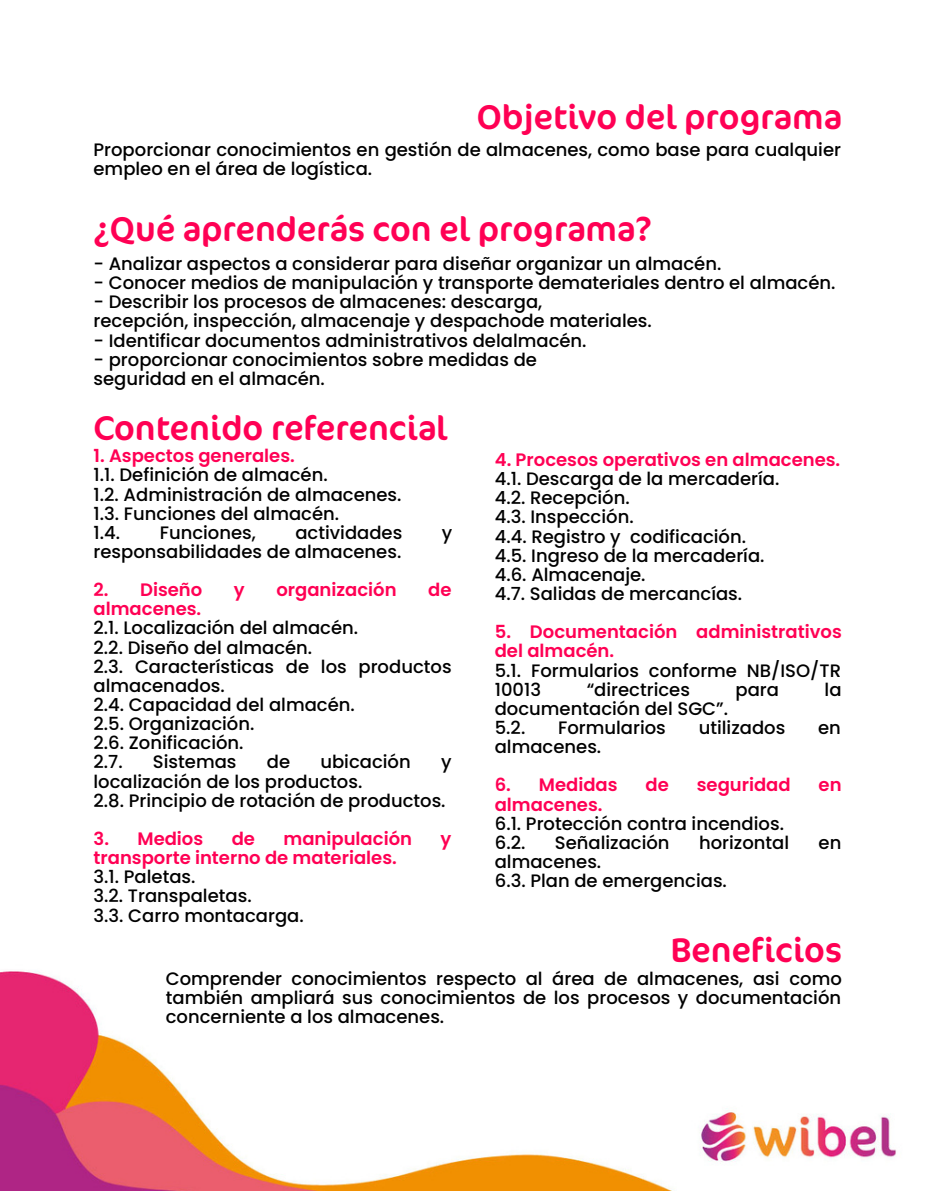
<style>
.page{position:relative;width:935px;height:1191px;background:#fff}
.page>*{position:absolute;margin:0;border:0;box-sizing:border-box;transform-origin:0 0}
.t1{font:34.5px "Cocon";color:#ff0054}
.t2{font:500 18px/19.2px "Poppins";color:#000}
.t3{font:600 18px/19.2px "Poppins";color:#ff0054}
</style>
<div class="page">
<img style="left:0;top:971px;width:896px;height:219px">
<p class="t1" style="left:477px;top:97px;width:367px">Objetivo del programa</p>
<p class="t2" style="left:94px;top:140px;width:749px">Proporcionar conocimientos en gestión de almacenes, como base para cualquier empleo en el área de logística.</p>
<p class="t1" style="left:94px;top:209px;width:560px">¿Qué aprenderás con el programa?</p>
<p class="t2" style="left:94px;top:254px;width:629px">- Analizar aspectos a considerar para diseñar organizar un almacén.</p>
<p class="t2" style="left:94px;top:273px;width:743px">- Conocer medios de manipulación y transporte demateriales dentro el almacén.</p>
<p class="t2" style="left:94px;top:292px;width:450px">- Describir los procesos de almacenes: descarga,</p>
<p class="t2" style="left:94px;top:311px;width:560px">recepción, inspección, almacenaje y despachode materiales.</p>
<p class="t2" style="left:94px;top:330px;width:495px">- Identificar documentos administrativos delalmacén.</p>
<p class="t2" style="left:94px;top:350px;width:445px">- proporcionar conocimientos sobre medidas de</p>
<p class="t2" style="left:94px;top:369px;width:233px">seguridad en el almacén.</p>
<p class="t1" style="left:94px;top:407px;width:355px">Contenido referencial</p>
<p class="t3" style="left:94px;top:446px;width:203px">1. Aspectos generales.</p>
<p class="t2" style="left:94px;top:465px;width:236px">1.1. Definición de almacén.</p>
<p class="t2" style="left:94px;top:484px;width:309px">1.2. Administración de almacenes.</p>
<p class="t2" style="left:94px;top:503px;width:247px">1.3. Funciones del almacén.</p>
<p class="t2" style="left:94px;top:523px;width:28px">1.4.</p>
<p class="t2" style="left:160px;top:523px;width:98px">Funciones,</p>
<p class="t2" style="left:295px;top:523px;width:108px">actividades</p>
<p class="t2" style="left:442px;top:523px;width:12px">y</p>
<p class="t2" style="left:94px;top:542px;width:309px">responsabilidades de almacenes.</p>
<p class="t3" style="left:94px;top:580px;width:110px">2. Diseño</p>
<p class="t3" style="left:234px;top:580px;width:12px">y</p>
<p class="t3" style="left:276px;top:580px;width:122px">organización</p>
<p class="t3" style="left:428px;top:580px;width:25px">de</p>
<p class="t3" style="left:94px;top:599px;width:109px">almacenes.</p>
<p class="t2" style="left:94px;top:618px;width:266px">2.1. Localización del almacén.</p>
<p class="t2" style="left:94px;top:637px;width:220px">2.2. Diseño del almacén.</p>
<p class="t2" style="left:94px;top:656px;width:360px">2.3. Características de los productos almacenados.</p>
<p class="t2" style="left:94px;top:695px;width:263px">2.4. Capacidad del almacén.</p>
<p class="t2" style="left:94px;top:714px;width:162px">2.5. Organización.</p>
<p class="t2" style="left:94px;top:733px;width:152px">2.6. Zonificación.</p>
<p class="t2" style="left:94px;top:752px;width:31px">2.7.</p>
<p class="t2" style="left:153px;top:752px;width:85px">Sistemas</p>
<p class="t2" style="left:267px;top:752px;width:25px">de</p>
<p class="t2" style="left:320px;top:752px;width:92px">ubicación</p>
<p class="t2" style="left:441px;top:752px;width:12px">y</p>
<p class="t2" style="left:94px;top:771px;width:270px">localización de los productos.</p>
<p class="t2" style="left:94px;top:790px;width:354px">2.8. Principio de rotación de productos.</p>
<p class="t3" style="left:94px;top:829px;width:111px">3. Medios</p>
<p class="t3" style="left:232px;top:829px;width:25px">de</p>
<p class="t3" style="left:284px;top:829px;width:130px">manipulación</p>
<p class="t3" style="left:440px;top:829px;width:12px">y</p>
<p class="t3" style="left:94px;top:848px;width:305px">transporte interno de materiales.</p>
<p class="t2" style="left:94px;top:867px;width:103px">3.1. Paletas.</p>
<p class="t2" style="left:94px;top:886px;width:160px">3.2. Transpaletas.</p>
<p class="t2" style="left:94px;top:905px;width:212px">3.3. Carro montacarga.</p>
<p class="t3" style="left:495px;top:450px;width:347px">4. Procesos operativos en almacenes.</p>
<p class="t2" style="left:495px;top:469px;width:286px">4.1. Descarga de la mercadería.</p>
<p class="t2" style="left:495px;top:488px;width:137px">4.2. Recepción.</p>
<p class="t2" style="left:495px;top:507px;width:140px">4.3. Inspección.</p>
<p class="t2" style="left:495px;top:526px;width:253px">4.4. Registro y codificación.</p>
<p class="t2" style="left:495px;top:546px;width:271px">4.5. Ingreso de la mercadería.</p>
<p class="t2" style="left:495px;top:565px;width:152px">4.6. Almacenaje.</p>
<p class="t2" style="left:495px;top:584px;width:249px">4.7. Salidas de mercancías.</p>
<p class="t3" style="left:495px;top:622px;width:349px">5. Documentación administrativos del almacén.</p>
<p class="t2" style="left:495px;top:660px;width:348px">5.1. Formularios conforme NB/ISO/TR<br>10013</p>
<p class="t2" style="left:587px;top:679px;width:105px">“directrices</p>
<p class="t2" style="left:735px;top:679px;width:45px">para</p>
<p class="t2" style="left:825px;top:679px;width:18px">la</p>
<p class="t2" style="left:495px;top:699px;width:235px">documentación del SGC”.</p>
<p class="t2" style="left:495px;top:718px;width:32px">5.2.</p>
<p class="t2" style="left:558px;top:718px;width:109px">Formularios</p>
<p class="t2" style="left:699px;top:718px;width:88px">utilizados</p>
<p class="t2" style="left:818px;top:718px;width:24px">en</p>
<p class="t2" style="left:495px;top:737px;width:108px">almacenes.</p>
<p class="t3" style="left:495px;top:775px;width:124px">6. Medidas</p>
<p class="t3" style="left:645px;top:775px;width:25px">de</p>
<p class="t3" style="left:697px;top:775px;width:95px">seguridad</p>
<p class="t3" style="left:818px;top:775px;width:25px">en</p>
<p class="t3" style="left:495px;top:794px;width:109px">almacenes.</p>
<p class="t2" style="left:495px;top:813px;width:291px">6.1. Protección contra incendios.</p>
<p class="t2" style="left:495px;top:832px;width:32px">6.2.</p>
<p class="t2" style="left:555px;top:832px;width:116px">Señalización</p>
<p class="t2" style="left:699px;top:832px;width:92px">horizontal</p>
<p class="t2" style="left:819px;top:832px;width:24px">en</p>
<p class="t2" style="left:495px;top:852px;width:108px">almacenes.</p>
<p class="t2" style="left:495px;top:871px;width:234px">6.3. Plan de emergencias.</p>
<p class="t1" style="left:671px;top:930px;width:173px">Beneficios</p>
<p class="t2" style="left:166px;top:968px;width:677px;text-align:justify">Comprender conocimientos respecto al área de almacenes, asi como también ampliará sus conocimientos de los procesos y documentación concerniente a los almacenes.</p>
</div>
